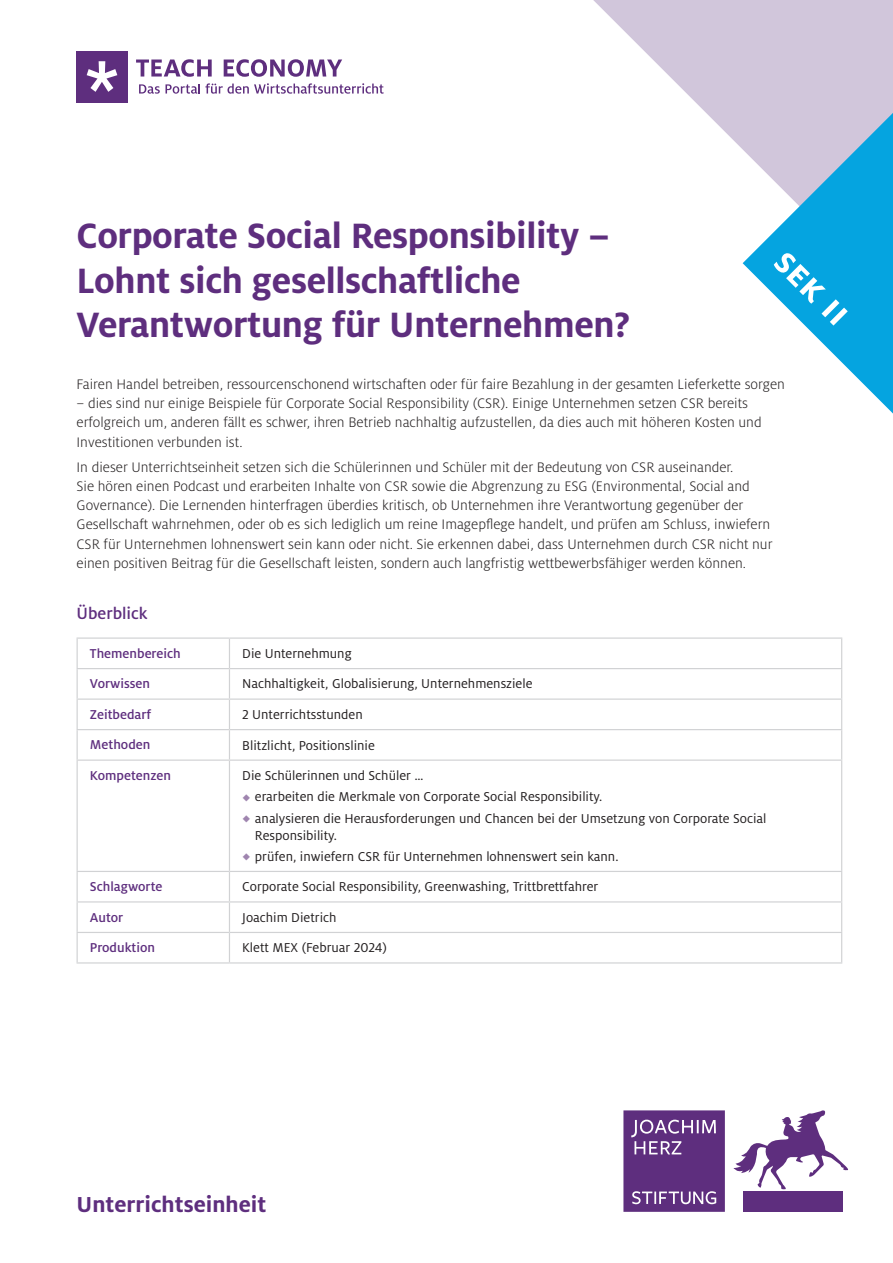
<style>
.page{position:relative;width:893px;height:1263px;background:#fff}
.page>*{position:absolute;margin:0;border:0;box-sizing:border-box;transform-origin:0 0}
.t1{font:700 39px/44.7px "Milo OT";letter-spacing:-.01em;color:#5e2e7e}
.t2{font:700 39px "Milo OT";color:#fff}
.t3{font:700 24px "Milo OT";color:#5e2e7e}
.t4{font:500 18px "Milo OT";color:#5e2e7e}
.t5{font:300 15.3px/19.2px "Milo OT";color:#231f20}
.t6{font:14.25px/21.3px "Milo OT";color:#231f20}
.t7{font:500 14.25px "Milo OT";color:#5e2e7e}
</style>
<div class="page">
<svg style="left:593px;top:0;width:300px;height:264px"></svg>
<div style="left:623px;top:1110px;width:102px;height:102px;background:#5e2e7e"></div>
<div style="left:743px;top:1191px;width:99px;height:21px;background:#5e2e7e"></div>
<svg style="left:631px;top:1120px;width:85px;height:34px"></svg>
<svg style="left:632px;top:1191px;width:84px;height:13px"></svg>
<svg style="left:733px;top:1110px;width:115px;height:79px"></svg>
<svg style="left:136px;top:59px;width:76px;height:18px"></svg>
<svg style="left:224px;top:59px;width:118px;height:18px"></svg>
<div style="left:77px;top:51px;width:51px;height:51px;background:#5e2e7e"></div>
<svg style="left:87px;top:61px;width:30px;height:31px"></svg>
<svg style="left:139px;top:83px;width:245px;height:11px"></svg>
<svg style="left:743px;top:113px;width:150px;height:301px"></svg>
<svg style="left:78px;top:669px;width:763px;height:263px"></svg>
<hr style="left:77px;top:668px;width:152px;height:1px;background:#d1d2d4">
<hr style="left:229px;top:668px;width:613px;height:1px;background:#d1d2d4">
<hr style="left:77px;top:698px;width:152px;height:2px;background:#d1d2d4">
<hr style="left:229px;top:698px;width:613px;height:2px;background:#d1d2d4">
<hr style="left:77px;top:729px;width:152px;height:1px;background:#d1d2d4">
<hr style="left:229px;top:729px;width:613px;height:1px;background:#d1d2d4">
<svg style="left:229px;top:639px;width:1px;height:120px"></svg>
<hr style="left:77px;top:759px;width:152px;height:2px;background:#d1d2d4">
<hr style="left:229px;top:759px;width:613px;height:2px;background:#d1d2d4">
<hr style="left:229px;top:761px;width:1px;height:110px;background:#d1d2d4">
<hr style="left:77px;top:871px;width:152px;height:1px;background:#d1d2d4">
<hr style="left:229px;top:871px;width:613px;height:1px;background:#d1d2d4">
<svg style="left:229px;top:872px;width:1px;height:29px"></svg>
<hr style="left:77px;top:901px;width:152px;height:1px;background:#d1d2d4">
<hr style="left:229px;top:901px;width:613px;height:1px;background:#d1d2d4">
<hr style="left:229px;top:902px;width:1px;height:30px;background:#d1d2d4">
<hr style="left:77px;top:932px;width:152px;height:1px;background:#d1d2d4">
<hr style="left:229px;top:932px;width:613px;height:1px;background:#d1d2d4">
<svg style="left:229px;top:933px;width:1px;height:29px"></svg>
<hr style="left:77px;top:962px;width:152px;height:1px;background:#d1d2d4">
<hr style="left:229px;top:962px;width:613px;height:1px;background:#d1d2d4">
<hr style="left:77px;top:637px;width:152px;height:2px;background:#d1d2d4">
<hr style="left:229px;top:637px;width:613px;height:2px;background:#d1d2d4">
<svg style="left:77px;top:639px;width:1px;height:120px"></svg>
<svg style="left:841px;top:639px;width:1px;height:120px"></svg>
<hr style="left:77px;top:761px;width:1px;height:110px;background:#d1d2d4">
<hr style="left:841px;top:761px;width:1px;height:110px;background:#d1d2d4">
<svg style="left:77px;top:872px;width:1px;height:29px"></svg>
<svg style="left:841px;top:872px;width:1px;height:29px"></svg>
<hr style="left:77px;top:902px;width:1px;height:30px;background:#d1d2d4">
<hr style="left:841px;top:902px;width:1px;height:30px;background:#d1d2d4">
<svg style="left:77px;top:933px;width:1px;height:29px"></svg>
<svg style="left:841px;top:933px;width:1px;height:29px"></svg>
<svg style="left:243px;top:794px;width:7px;height:7px"></svg>
<svg style="left:243px;top:815px;width:7px;height:7px"></svg>
<svg style="left:243px;top:853px;width:7px;height:7px"></svg>
<h1 class="t1" style="left:77px;top:213px;width:555px">Corporate Social Responsibility –<br>Lohnt sich gesellschaftliche<br>Verantwortung für Unternehmen?</h1>
<p class="t5" style="left:77px;top:375px;width:710px">Fairen Handel betreiben, ressourcenschonend wirtschaften oder für faire Bezahlung in der gesamten Lieferkette sorgen</p>
<p class="t5" style="left:77px;top:394px;width:687px">– dies sind nur einige Beispiele für Corporate Social Responsibility (CSR). Einige Unternehmen setzen CSR bereits erfolgreich um, anderen fällt es schwer, ihren Betrieb nachhaltig aufzustellen, da dies auch mit höheren Kosten und<br>Investitionen verbunden ist.</p>
<p class="t5" style="left:77px;top:458px;width:697px">In dieser Unterrichtseinheit setzen sich die Schülerinnen und Schüler mit der Bedeutung von CSR auseinander.<br>Sie hören einen Podcast und erarbeiten Inhalte von CSR sowie die Abgrenzung zu ESG (Environmental, Social and Governance). Die Lernenden hinterfragen überdies kritisch, ob Unternehmen ihre Verantwortung gegenüber der Gesellschaft wahrnehmen, oder ob es sich lediglich um reine Imagepflege handelt, und prüfen am Schluss, inwiefern CSR für Unternehmen lohnenswert sein kann oder nicht. Sie erkennen dabei, dass Unternehmen durch CSR nicht nur einen positiven Beitrag für die Gesellschaft leisten, sondern auch langfristig wettbewerbsfähiger werden können.</p>
<p class="t4" style="left:77px;top:603px;width:73px">Überblick</p>
<p class="t7" style="left:90px;top:645px;width:92px">Themenbereich</p>
<p class="t6" style="left:242px;top:643px;width:111px">Die Unternehmung</p>
<p class="t7" style="left:90px;top:676px;width:62px">Vorwissen</p>
<p class="t6" style="left:242px;top:673px;width:292px">Nachhaltigkeit, Globalisierung, Unternehmensziele</p>
<p class="t7" style="left:90px;top:707px;width:63px">Zeitbedarf</p>
<p class="t6" style="left:242px;top:704px;width:122px">2 Unterrichtsstunden</p>
<p class="t7" style="left:90px;top:737px;width:62px">Methoden</p>
<p class="t6" style="left:242px;top:734px;width:134px">Blitzlicht, Positionslinie</p>
<p class="t7" style="left:90px;top:768px;width:83px">Kompetenzen</p>
<p class="t6" style="left:255px;top:765px;width:513px;text-indent:-13px">Die Schülerinnen und Schüler …<br>erarbeiten die Merkmale von Corporate Social Responsibility.<br>analysieren die Herausforderungen und Chancen bei der Umsetzung von Corporate Social</p>
<p class="t6" style="left:255px;top:824px;width:365px">Responsibility.<br>prüfen, inwiefern CSR für Unternehmen lohnenswert sein kann.</p>
<p class="t7" style="left:90px;top:879px;width:74px">Schlagworte</p>
<p class="t6" style="left:242px;top:876px;width:358px">Corporate Social Responsibility, Greenwashing, Trittbrettfahrer</p>
<p class="t7" style="left:90px;top:909px;width:35px">Autor</p>
<p class="t6" style="left:242px;top:907px;width:96px">Joachim Dietrich</p>
<p class="t7" style="left:90px;top:940px;width:67px">Produktion</p>
<p class="t6" style="left:242px;top:937px;width:146px">Klett MEX (Februar 2024)</p>
<h1 class="t2" style="left:796px;top:240px;width:92px;rotate:45deg">sek II</h1>
<h2 class="t3" style="left:77px;top:1191px;width:191px">Unterrichtseinheit</h2>
</div>
